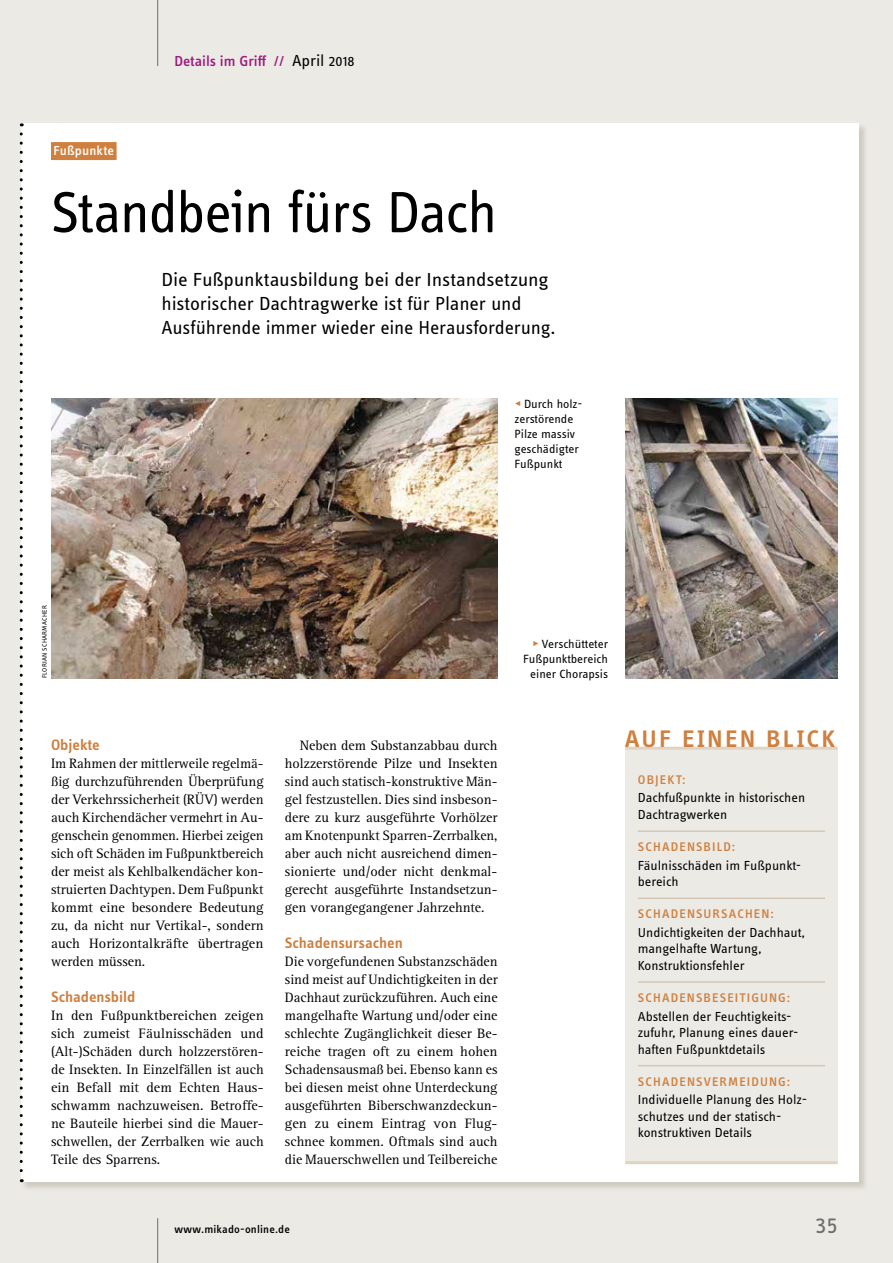
<style>
.page{position:relative;width:893px;height:1263px;background:#eceae5}
.page>*{position:absolute;margin:0;border:0;box-sizing:border-box;transform-origin:0 0}
.t1{font:60px "Info OT Disp";letter-spacing:-.02em;color:#000}
.t2{font:600 24.75px "Info OT Disp";letter-spacing:.105em;color:#cf803f;scale:1.05 1}
.t3{font:24px "Info OT Text";color:#6e6e6e;scale:1.05 1}
.t4{font:19.5px/24px "Info OT Text";letter-spacing:-.01em;color:#000;scale:1.07 1}
.t5{font:600 15.6px "Info OT Text";color:#cf803f;scale:1.05 1}
.t6{font:500 15px "Info OT Text";color:#9e1880;scale:1.05 1}
.t7{font:14.1px/18px "Rotis Serif Pro";color:#000;text-align:justify}
.t8{font:13.5px/16.5px "Info OT Text";color:#000;scale:1.05 1}
.t9{font:500 13.5px "Info OT Text";letter-spacing:.005em;color:#fff;scale:1.05 1}
.t10{font:500 12.9px "Info OT Text";letter-spacing:.08em;color:#cf803f;scale:1.05 1}
.t11{font:12.3px/15px "Info OT Text";letter-spacing:-.005em;color:#000;scale:1.05 1}
.t12{font:500 11.4px "Info OT Text";letter-spacing:.015em;color:#000;scale:1.05 1}
.t13{font:6.75px "Info OT Text";letter-spacing:.035em;color:#000;scale:1.05 1}
.s1{font-weight:400;font-size:16.5px;color:#000}
.s2{font-weight:400;color:#000}
.s3{color:#cf803f}
</style>
<div class="page">
<div style="left:21px;top:123px;width:838px;height:1059px;background:#fff"></div>
<svg style="left:20px;top:134px;width:3px;height:1048px"></svg>
<hr style="left:157px;top:0;width:1px;height:66px;background:#6e6e6e">
<hr style="left:157px;top:1218px;width:1px;height:45px;background:#6e6e6e">
<div style="left:51px;top:142px;width:66px;height:18px;background:#cf803f"></div>
<div style="left:625px;top:748px;width:213px;height:415px;background:#eceae5"></div>
<hr style="left:625px;top:1161px;width:213px;height:3px;background:#dfd4c4">
<hr style="left:625px;top:747px;width:213px;height:3px;background:#dfd4c4">
<hr style="left:638px;top:830px;width:187px;height:2px;background:#d2c7b7">
<hr style="left:638px;top:897px;width:187px;height:2px;background:#d2c7b7">
<hr style="left:638px;top:981px;width:187px;height:2px;background:#d2c7b7">
<hr style="left:638px;top:1065px;width:187px;height:1px;background:#d2c7b7">
<img style="left:51px;top:398px;width:446px;height:280px">
<img style="left:625px;top:398px;width:213px;height:280px">
<p class="t6" style="left:174px;top:52px;width:173px">Details im Griff // <span class="s1">April</span> <span class="s2">2018</span></p>
<p class="t9" style="left:54px;top:142px;width:59px">Fußpunkte</p>
<h1 class="t1" style="left:51px;top:175px;width:448px">Standbein fürs Dach</h1>
<h3 class="t4" style="left:162px;top:267px;width:370px">Die Fußpunktausbildung bei der Instandsetzung historischer Dachtragwerke ist für Planer und<br>Ausführende immer wieder eine Herausforderung.</h3>
<p class="t11" style="left:514px;top:396px;width:65px"><span class="s3">◂</span> Durch holz&shy;zerstörende<br>Pilze massiv geschädigter<br>Fußpunkt</p>
<p class="t13" style="left:40px;top:678px;width:71px;rotate:-90deg">FLORIAN SCHARMACHER</p>
<p class="t5" style="left:51px;top:735px;width:48px">Objekte</p>
<p class="t7" style="left:51px;top:755px;width:214px">Im Rahmen der mittlerweile regelmä&shy;ßig durchzuführenden Überprüfung der Verkehrssicherheit (RÜV) werden auch Kirchendächer vermehrt in Au&shy;genschein genommen. Hierbei zeigen sich oft Schäden im Fußpunktbereich der meist als Kehlbalkendächer kon&shy;struierten Dachtypen. Dem Fußpunkt kommt eine besondere Bedeutung zu, da nicht nur Vertikal-, sondern auch Horizontalkräfte übertragen werden müssen.</p>
<p class="t5" style="left:51px;top:987px;width:82px">Schadensbild</p>
<p class="t7" style="left:51px;top:1007px;width:214px">In den Fußpunktbereichen zeigen sich zumeist Fäulnisschäden und (Alt-)Schäden durch holzzerstören&shy;de Insekten. In Einzelfällen ist auch ein Befall mit dem Echten Haus&shy;schwamm nachzuweisen. Betroffe&shy;ne Bauteile hierbei sind die Mauer&shy;schwellen, der Zerrbalken wie auch Teile des Sparrens.</p>
<p class="t7" style="left:285px;top:737px;width:214px;text-indent:15px">Neben dem Substanzabbau durch holzzerstörende Pilze und Insekten sind auch statisch-konstruktive Män&shy;gel festzustellen. Dies sind insbeson&shy;dere zu kurz ausgeführte Vorhölzer am Knotenpunkt Sparren-Zerrbalken, aber auch nicht ausreichend dimen&shy;sionierte und/oder nicht denkmal&shy;gerecht ausgeführte Instandsetzun&shy;gen vorangegangener Jahrzehnte.</p>
<p class="t5" style="left:285px;top:933px;width:114px">Schadensursachen</p>
<p class="t7" style="left:285px;top:953px;width:214px">Die vorgefundenen Substanzschäden sind meist auf Undichtigkeiten in der Dachhaut zurückzuführen. Auch eine mangelhafte Wartung und/oder eine schlechte Zugänglichkeit dieser Be&shy;reiche tragen oft zu einem hohen Schadensausmaß bei. Ebenso kann es bei diesen meist ohne Unterdeckung ausgeführten Biberschwanzdeckun&shy;gen zu einem Eintrag von Flug&shy;schnee kommen. Oftmals sind auch die Mauerschwellen und Teilbereiche</p>
<p class="t11" style="left:523px;top:636px;width:83px;text-align:right"><span class="s3">▸</span> Verschütteter<br>Fußpunktbereich einer Chorapsis</p>
<h2 class="t2" style="left:625px;top:723px;width:201px">AUF EINEN BLICK</h2>
<p class="t10" style="left:638px;top:772px;width:47px">OBJEKT:</p>
<p class="t8" style="left:638px;top:789px;width:161px">Dachfußpunkte in historischen<br>Dachtragwerken</p>
<p class="t10" style="left:638px;top:839px;width:94px">SCHADENSBILD:</p>
<p class="t8" style="left:638px;top:857px;width:157px">Fäulnisschäden im Fußpunkt&shy;bereich</p>
<p class="t10" style="left:638px;top:906px;width:131px">SCHADENSURSACHEN:</p>
<p class="t8" style="left:638px;top:924px;width:161px">Undichtigkeiten der Dachhaut, mangelhafte Wartung,<br>Konstruktionsfehler</p>
<p class="t10" style="left:638px;top:989px;width:147px">SCHADENSBESEITIGUNG:</p>
<p class="t8" style="left:638px;top:1007px;width:153px">Abstellen der Feuchtigkeits&shy;zufuhr, Planung eines dauer&shy;haften Fußpunktdetails</p>
<p class="t10" style="left:638px;top:1073px;width:147px">SCHADENSVERMEIDUNG:</p>
<p class="t8" style="left:638px;top:1091px;width:163px">Individuelle Planung des Holz&shy;schutzes und der statisch&shy;konstruktiven Details</p>
<p class="t12" style="left:174px;top:1222px;width:112px">www.mikado-online.de</p>
<h3 class="t3" style="left:815px;top:1210px;width:23px">35</h3>
</div>
